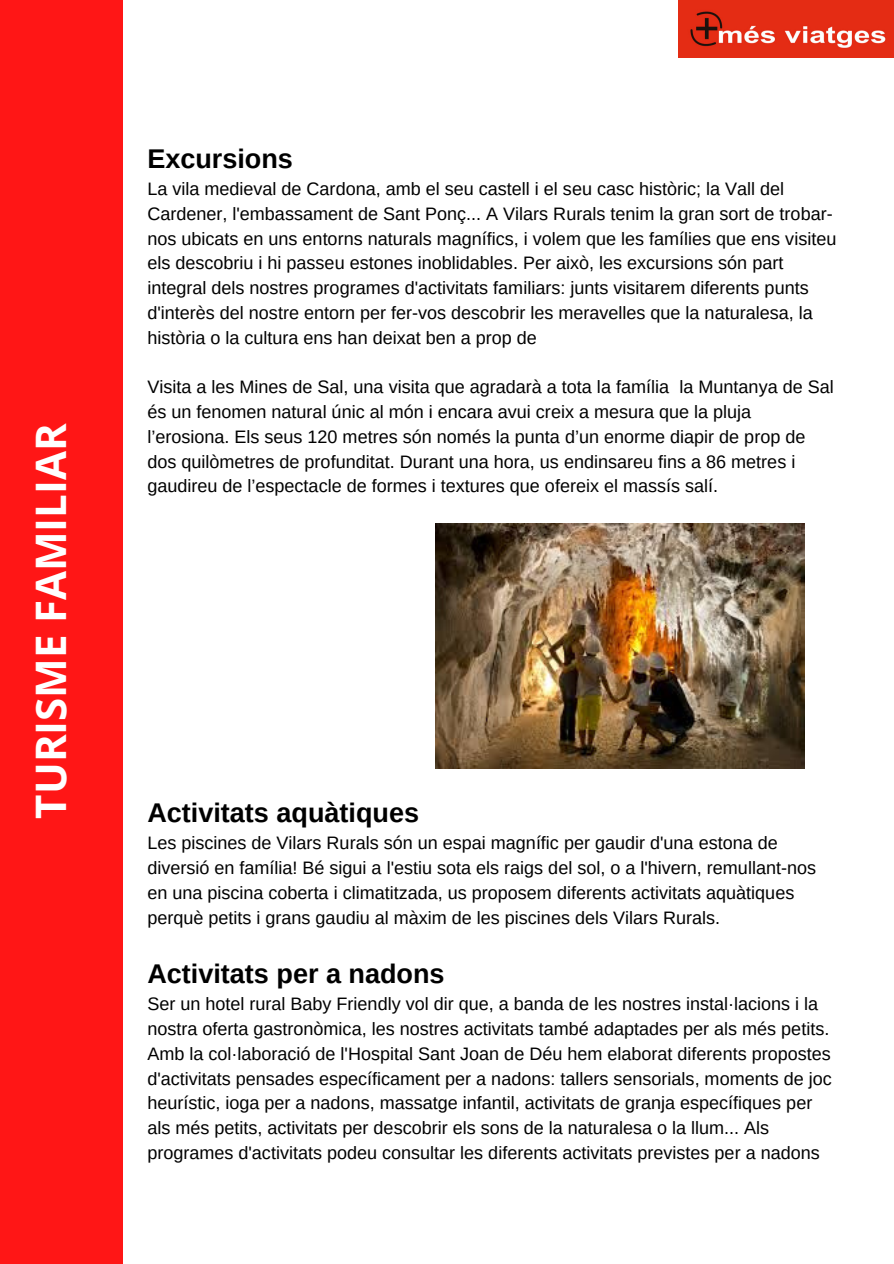
<style>
.page{position:relative;width:894px;height:1264px;background:#fff}
.page>*{position:absolute;margin:0;border:0;box-sizing:border-box;transform-origin:0 0}
.t1{font:700 42px "Open Sans";color:#fff}
.t2{font:700 27px "Arimo";color:#000}
.t3{font:18px/24.8px "Arimo";color:#000}
</style>
<div class="page">
<div style="left:0;top:0;width:122px;height:1263px;background:#ff1616"></div>
<img style="left:678px;top:0;width:215px;height:57px">
<img style="left:435px;top:523px;width:369px;height:245px">
<h1 class="t1" style="left:21px;top:818px;width:397px;rotate:-90deg">TURISME FAMILIAR</h1>
<h2 class="t2" style="left:147px;top:144px;width:147px">Excursions</h2>
<p class="t3" style="left:147px;top:176px;width:690px">La vila medieval de Cardona, amb el seu castell i el seu casc històric; la Vall del Cardener, l'embassament de Sant Ponç... A Vilars Rurals tenim la gran sort de trobar&shy;nos ubicats en uns entorns naturals magnífics, i volem que les famílies que ens visiteu els descobriu i hi passeu estones inoblidables. Per això, les excursions són part integral dels nostres programes d'activitats familiars: junts visitarem diferents punts d'interès del nostre entorn per fer-vos descobrir les meravelles que la naturalesa, la història o la cultura ens han deixat ben a prop de</p>
<p class="t3" style="left:147px;top:375px;width:687px">Visita a les Mines de Sal, una visita que agradarà a tota la família la Muntanya de Sal és un fenomen natural únic al món i encara avui creix a mesura que la pluja l’erosiona. Els seus 120 metres són només la punta d’un enorme diapir de prop de dos quilòmetres de profunditat. Durant una hora, us endinsareu fins a 86 metres i gaudireu de l’espectacle de formes i textures que ofereix el massís salí.</p>
<h2 class="t2" style="left:147px;top:797px;width:273px">Activitats aquàtiques</h2>
<p class="t3" style="left:147px;top:830px;width:670px">Les piscines de Vilars Rurals són un espai magnífic per gaudir d'una estona de diversió en família! Bé sigui a l'estiu sota els raigs del sol, o a l'hivern, remullant-nos en una piscina coberta i climatitzada, us proposem diferents activitats aquàtiques perquè petits i grans gaudiu al màxim de les piscines dels Vilars Rurals.</p>
<h2 class="t2" style="left:147px;top:958px;width:299px">Activitats per a nadons</h2>
<p class="t3" style="left:147px;top:991px;width:685px">Ser un hotel rural Baby Friendly vol dir que, a banda de les nostres instal·lacions i la nostra oferta gastronòmica, les nostres activitats també adaptades per als més petits.<br>Amb la col·laboració de l'Hospital Sant Joan de Déu hem elaborat diferents propostes d'activitats pensades específicament per a nadons: tallers sensorials, moments de joc heurístic, ioga per a nadons, massatge infantil, activitats de granja específiques per als més petits, activitats per descobrir els sons de la naturalesa o la llum... Als programes d'activitats podeu consultar les diferents activitats previstes per a nadons</p>
</div>
